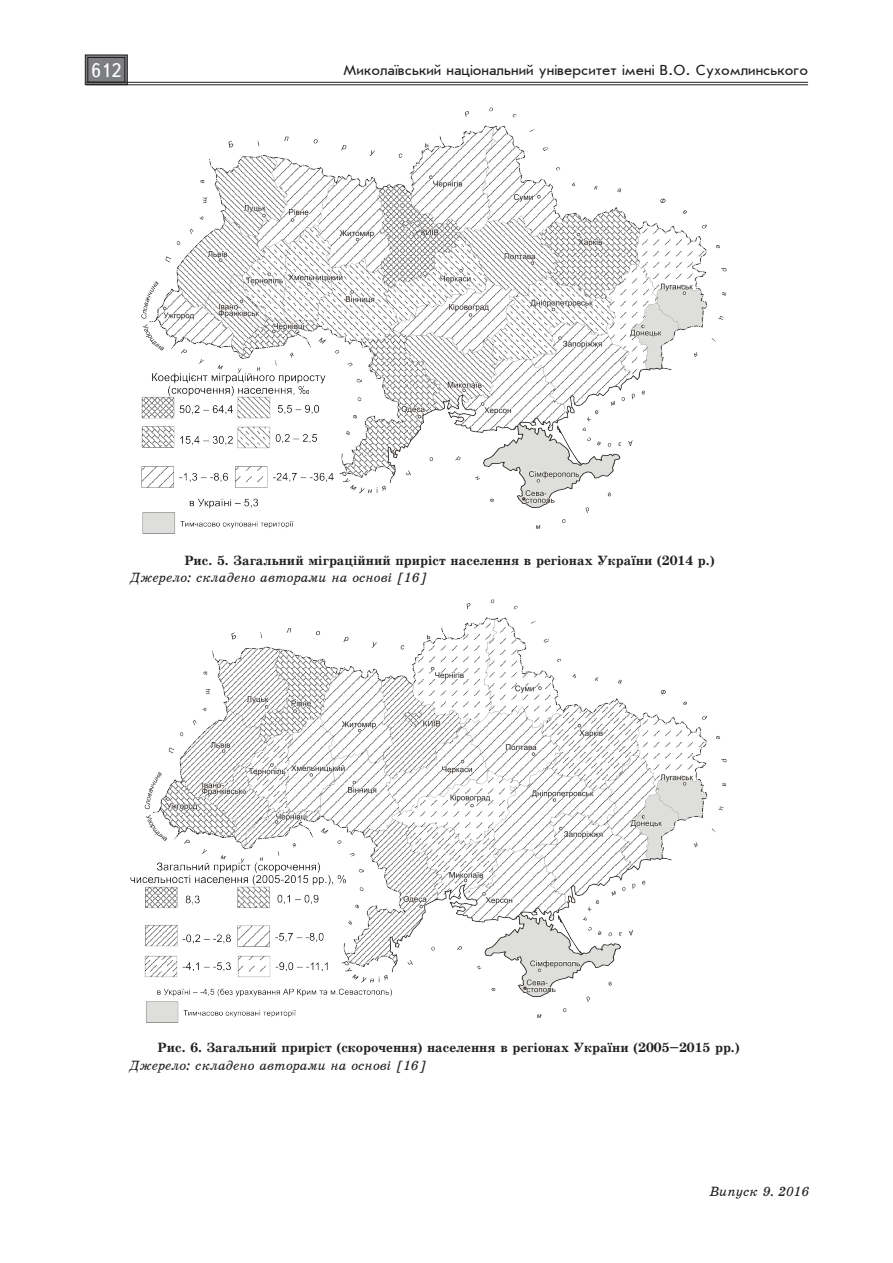
<style>
.page{position:relative;width:893px;height:1263px;background:#fff}
.page>*{position:absolute;margin:0;border:0;box-sizing:border-box;transform-origin:0 0}
.t1{font:19.5px "Ukrainian Text";color:#fff}
.t2{font:15px "Ukrainian Journal Sans";color:#231f20}
.t3{font:700 13.5px "Ukrainian School";color:#231f20}
.t4{font:italic 13.5px "Ukrainian School";color:#231f20}
</style>
<div class="page">
<svg style="left:85px;top:54px;width:43px;height:31px"></svg>
<div style="left:88px;top:57px;width:37px;height:25px;border:1px solid #231f20"></div>
<hr style="left:86px;top:82px;width:722px;height:1px;background:#231f20">
<hr style="left:86px;top:85px;width:722px;height:1px;background:#231f20">
<img style="left:141px;top:107px;width:586px;height:426px">
<img style="left:131px;top:599px;width:595px;height:424px">
<h1 class="t1" style="left:91px;top:60px;width:32px">612</h1>
<p class="t2" style="left:343px;top:63px;width:466px">Миколаївський національний університет імені В.О. Сухомлинського</p>
<p class="t3" style="left:184px;top:553px;width:531px">Рис. 5. Загальний міграційний приріст населення в регіонах України (2014 р.)</p>
<p class="t4" style="left:131px;top:570px;width:298px">Джерело: складено авторами на основі [16]</p>
<p class="t3" style="left:158px;top:1040px;width:583px">Рис. 6. Загальний приріст (скорочення) населення в регіонах України (2005–2015 рр.)</p>
<p class="t4" style="left:130px;top:1058px;width:298px">Джерело: складено авторами на основі [16]</p>
<p class="t4" style="left:709px;top:1183px;width:102px">Випуск 9. 2016</p>
</div>
